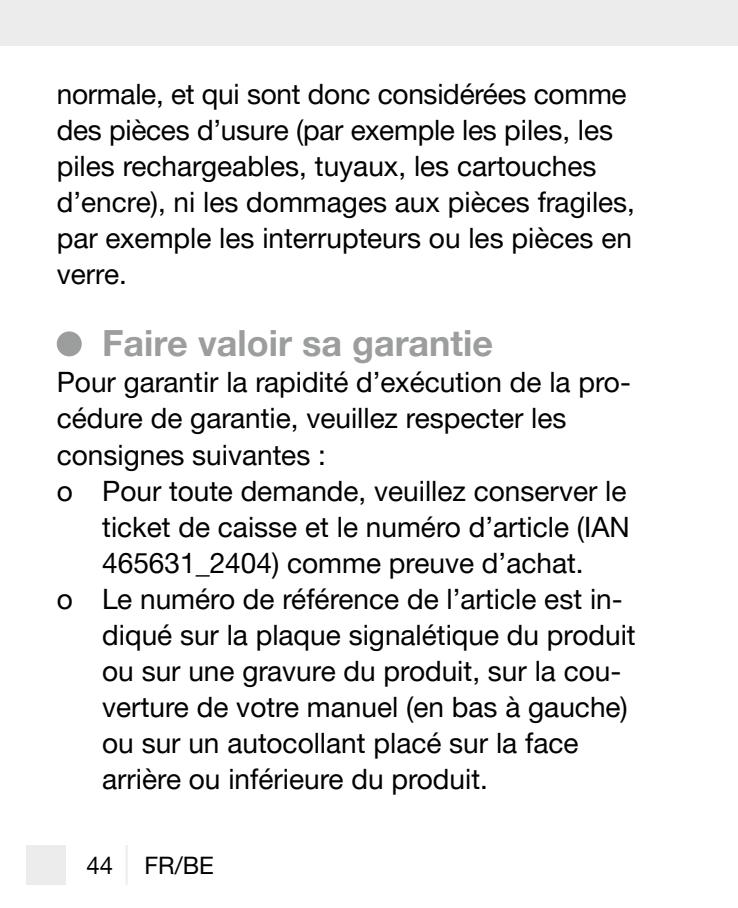
<style>
.page{position:relative;width:738px;height:908px;background:#fff}
.page>*{position:absolute;margin:0;border:0;box-sizing:border-box;transform-origin:0 0}
.t1{font:700 36px "Helvetica Neue Parkside";color:#9c9d9d}
.t2{font:28px/36px "Helvetica Neue Parkside";color:#000}
.t3{font:24px "Helvetica Neue Parkside";color:#000}
</style>
<div class="page">
<div style="left:0;top:0;width:737px;height:45px;background:#ececec"></div>
<div style="left:26px;top:844px;width:40px;height:40px;background:#ececec"></div>
<hr style="left:125px;top:844px;width:2px;height:40px;background:#ececec">
<div style="left:57px;top:331px;width:25px;height:25px;background:#9c9d9d;border-radius:50%"></div>
<p class="t2" style="left:57px;top:76px;width:579px">normale, et qui sont donc considérées comme des pièces d’usure (par exemple les piles, les piles rechargeables, tuyaux, les cartouches d’encre), ni les dommages aux pièces fragiles, par exemple les interrupteurs ou les pièces en verre.</p>
<p class="t1" style="left:102px;top:323px;width:392px">Faire valoir sa garantie</p>
<p class="t2" style="left:57px;top:364px;width:575px">Pour garantir la rapidité d’exécution de la pro-</p>
<p class="t2" style="left:57px;top:400px;width:511px">cédure de garantie, veuillez respecter les</p>
<p class="t2" style="left:57px;top:436px;width:270px">consignes suivantes :</p>
<p class="t2" style="left:57px;top:472px;width:570px">o Pour toute demande, veuillez conserver le</p>
<p class="t2" style="left:102px;top:508px;width:528px">ticket de caisse et le numéro d’article (IAN</p>
<p class="t2" style="left:102px;top:544px;width:482px">465631_2404) comme preuve d’achat.</p>
<p class="t2" style="left:57px;top:580px;width:567px">o Le numéro de référence de l’article est in-</p>
<p class="t2" style="left:102px;top:616px;width:534px">diqué sur la plaque signalétique du produit</p>
<p class="t2" style="left:102px;top:652px;width:520px">ou sur une gravure du produit, sur la cou-</p>
<p class="t2" style="left:102px;top:688px;width:527px">verture de votre manuel (en bas à gauche)</p>
<p class="t2" style="left:102px;top:724px;width:477px">ou sur un autocollant placé sur la face</p>
<p class="t2" style="left:102px;top:760px;width:387px">arrière ou inférieure du produit.</p>
<p class="t3" style="left:86px;top:851px;width:28px">44</p>
<p class="t3" style="left:144px;top:851px;width:71px">FR/BE</p>
</div>
